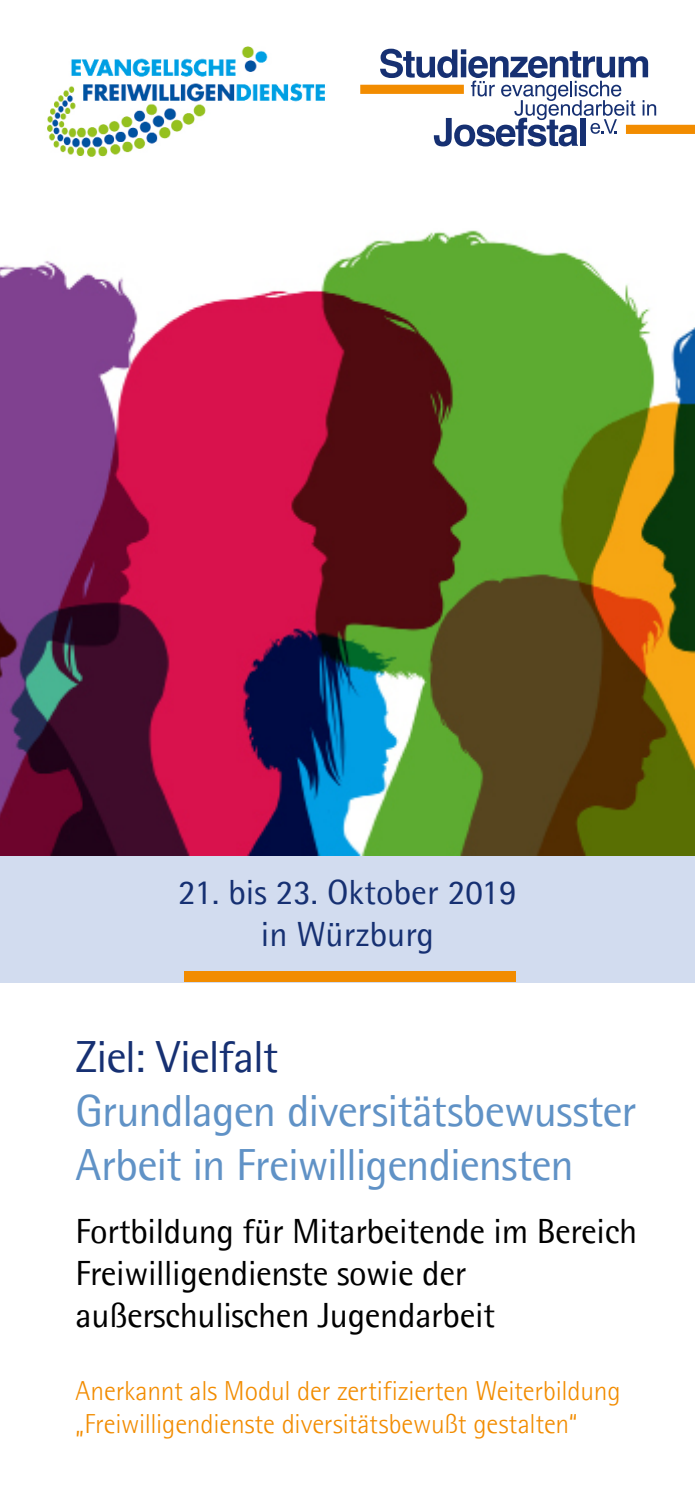
<style>
.page{position:relative;width:695px;height:1489px;background:#fff}
.page>*{position:absolute;margin:0;border:0;box-sizing:border-box;transform-origin:0 0}
.t1{font:45px/54px "Agfa Rotis Semisans";letter-spacing:-.025em;color:#6092c6}
.t2{font:45px "Agfa Rotis Semisans";letter-spacing:-.025em;color:#163072}
.t3{font:35px/42px "Agfa Rotis Semisans";letter-spacing:-.01em;color:#000}
.t4{font:35px/42px "Agfa Rotis Semisans";color:#163072;text-align:center}
.t5{font:300 27.5px/33px "Agfa Rotis Semisans";letter-spacing:-.01em;color:#f28c00}
</style>
<div class="page">
<div style="left:625px;top:125px;width:69px;height:9px;background:#f28c00"></div>
<svg style="left:380px;top:49px;width:276px;height:97px"></svg>
<div style="left:360px;top:85px;width:104px;height:9px;background:#f28c00"></div>
<div style="left:0;top:852px;width:694px;height:131px;background:#d2dcef"></div>
<div style="left:184px;top:971px;width:331px;height:10px;background:#f28c00"></div>
<img style="left:0;top:230px;width:694px;height:625px">
<img style="left:47px;top:46px;width:278px;height:111px">
<p class="t4" style="left:178px;top:870px;width:340px">21. bis 23. Oktober 2019 in Würzburg</p>
<h1 class="t2" style="left:76px;top:1030px;width:204px">Ziel: Vielfalt</h1>
<h1 class="t1" style="left:76px;top:1083px;width:562px">Grundlagen diversitätsbewusster<br>Arbeit in Freiwilligendiensten</h1>
<p class="t3" style="left:76px;top:1209px;width:563px">Fortbildung für Mitarbeitende im Bereich<br>Freiwilligendienste sowie der außerschulischen Jugendarbeit</p>
<p class="t5" style="left:76px;top:1374px;width:546px">Anerkannt als Modul der zertifizierten Weiterbildung „Freiwilligendienste diversitätsbewußt gestalten“</p>
</div>
